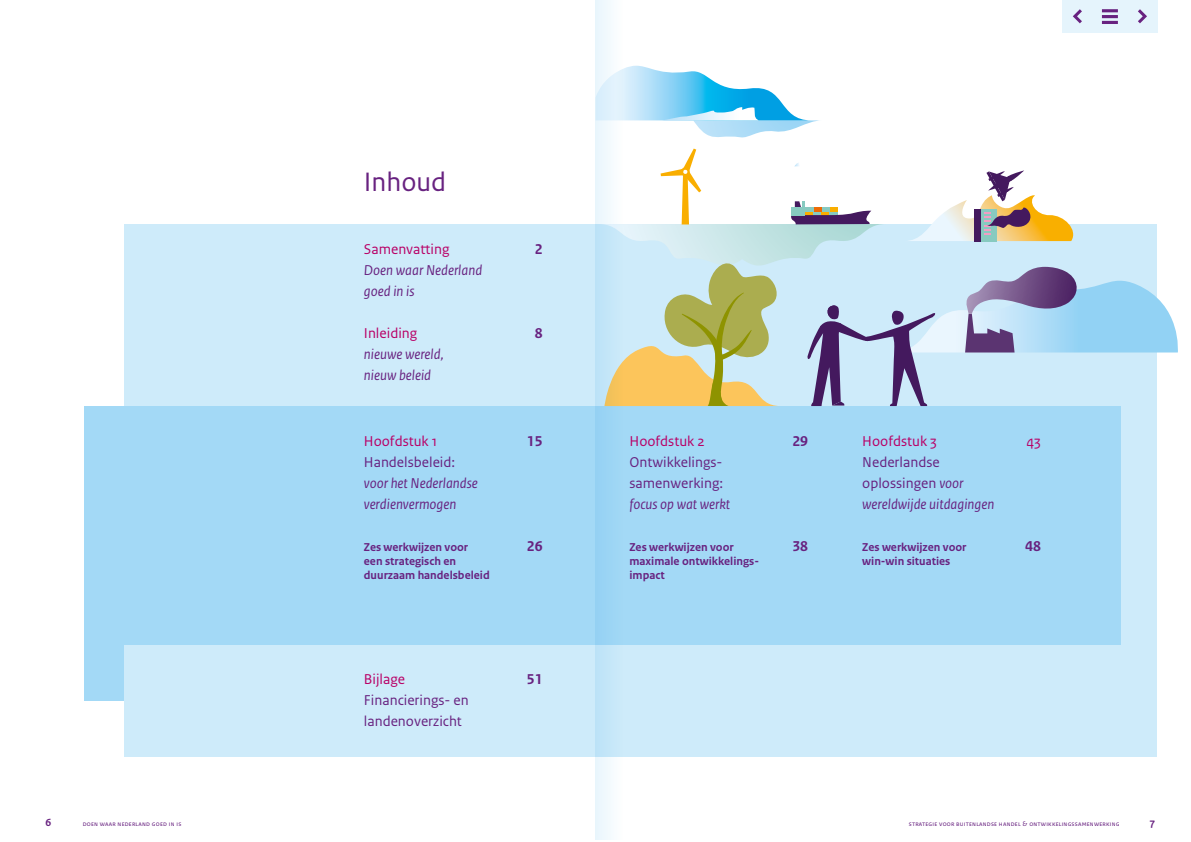
<style>
.page{position:relative;width:1191px;height:842px;background:#fff}
.page>*{position:absolute;margin:0;border:0;box-sizing:border-box;transform-origin:0 0}
.t1{font:28px "Rijksoverheid Sans Text";color:#682280}
.t2{font:italic 15px/21px "Rijksoverheid Sans Text";color:#682280}
.t3{font:15px/21px "Rijksoverheid Sans Text";color:#682280}
.t4{font:15px "Rijksoverheid Sans Text";color:#b90066}
.t5{font:700 15px "Rijksoverheid Sans Text";color:#682280}
.t6{font:700 12px/14px "Rijksoverheid Sans Text";color:#682280}
.t7{font:700 11px "Rijksoverheid Sans Text";color:#682280}
.t8{font:7px "Rijksoverheid Sans Text";letter-spacing:.03em;color:#682280}
.s1{font-style:normal}
.s2{font-style:italic}
</style>
<div class="page">
<div style="left:124px;top:224px;width:1033px;height:532px;background:#ceebfa"></div>
<div style="left:84px;top:406px;width:1036px;height:238px;background:#a3d9f6"></div>
<svg style="left:650px;top:68px;width:169px;height:70px"></svg>
<svg style="left:650px;top:149px;width:528px;height:257px"></svg>
<div style="left:1125px;top:0;width:32px;height:33px;background:#e5f4fc"></div>
<svg style="left:1138px;top:9px;width:9px;height:15px"></svg>
<div style="left:1062px;top:0;width:32px;height:33px;background:#e5f4fc"></div>
<svg style="left:1073px;top:9px;width:9px;height:15px"></svg>
<div style="left:1094px;top:0;width:31px;height:33px;background:#e5f4fc"></div>
<svg style="left:1102px;top:9px;width:15px;height:15px"></svg>
<svg style="left:595px;top:0;width:55px;height:840px"></svg>
<p class="t1" style="left:364px;top:165px;width:84px">Inhoud</p>
<p class="t4" style="left:364px;top:240px;width:87px">Samenvatting</p>
<p class="t5" style="left:534px;top:240px;width:9px">2</p>
<p class="t2" style="left:364px;top:260px;width:120px">Doen waar Nederland goed in is</p>
<p class="t4" style="left:364px;top:324px;width:55px">Inleiding</p>
<p class="t5" style="left:534px;top:324px;width:9px">8</p>
<p class="t2" style="left:364px;top:344px;width:81px">nieuwe wereld, nieuw beleid</p>
<p class="t4" style="left:364px;top:433px;width:75px">Hoofdstuk 1</p>
<p class="t5" style="left:527px;top:433px;width:17px">15</p>
<p class="t2" style="left:364px;top:452px;width:115px"><span class="s1">Handelsbeleid: </span>voor het Nederlandse verdienvermogen</p>
<p class="t6" style="left:364px;top:540px;width:106px">Zes werkwijzen voor</p>
<p class="t5" style="left:527px;top:538px;width:17px">26</p>
<p class="t6" style="left:364px;top:554px;width:127px">een strategisch en duurzaam handelsbeleid</p>
<p class="t4" style="left:364px;top:671px;width:43px">Bijlage</p>
<p class="t5" style="left:527px;top:671px;width:17px">51</p>
<p class="t3" style="left:364px;top:690px;width:106px">Financierings- en landenoverzicht</p>
<p class="t4" style="left:629px;top:433px;width:77px">Hoofdstuk 2</p>
<p class="t5" style="left:792px;top:433px;width:17px">29</p>
<p class="t3" style="left:629px;top:452px;width:102px">Ontwikkelings&shy;samenwerking: <span class="s2">focus op wat werkt</span></p>
<p class="t6" style="left:629px;top:540px;width:106px">Zes werkwijzen voor</p>
<p class="t5" style="left:792px;top:538px;width:17px">38</p>
<p class="t6" style="left:629px;top:554px;width:129px">maximale ontwikkelings&shy;impact</p>
<p class="t4" style="left:862px;top:433px;width:76px">Hoofdstuk 3</p>
<p class="t4" style="left:1026px;top:433px;width:16px">43</p>
<p class="t2" style="left:862px;top:452px;width:134px"><span class="s1">Nederlandse oplossingen</span> voor wereldwijde uitdagingen</p>
<p class="t6" style="left:862px;top:540px;width:106px">Zes werkwijzen voor</p>
<p class="t5" style="left:1025px;top:538px;width:17px">48</p>
<p class="t6" style="left:862px;top:554px;width:90px">win-win situaties</p>
<p class="t7" style="left:45px;top:816px;width:7px">6</p>
<p class="t8" style="left:83px;top:820px;width:100px">doen waar nederland goed in is</p>
<p class="t8" style="left:908px;top:820px;width:212px">strategie voor buitenlandse handel &amp; ontwikkelingssamenwerking</p>
<p class="t7" style="left:1149px;top:816px;width:7px">7</p>
</div>
